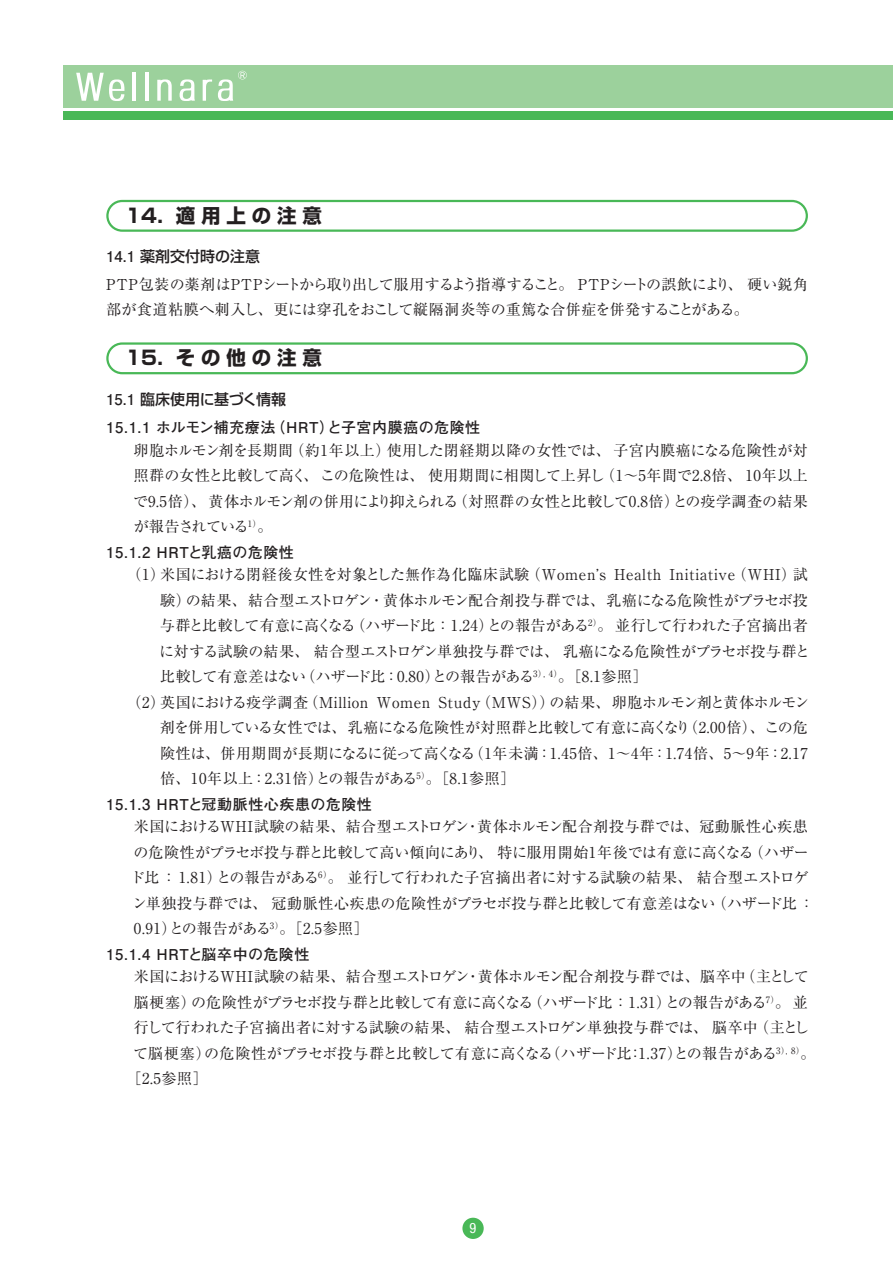
<style>
.page{position:relative;width:893px;height:1263px;background:#fff}
.page>*{position:absolute;margin:0;border:0;box-sizing:border-box;transform-origin:0 0}
.囲み見出し{font:700 19.5px "Shin Go Pro";letter-spacing:.3em;color:#231f20}
._9本文{font:15px/25.5px "Ryumin Pro";letter-spacing:.005em;color:#231f20;text-align:justify}
.本文{font:15px/25.5px "Ryumin Pro";letter-spacing:-.005em;color:#231f20}
._9見出し{font:700 15px "Futo Go B101 Pro";letter-spacing:.04em;color:#231f20}
._9本文-2{font:15px "Ryumin Pro";letter-spacing:-.02em;color:#231f20}
.中見出し{font:500 15px "Shin Go Pro";color:#231f20}
.t1{font:condensed 14.25px "Helvetica Neue LT Std";color:#fff}
.s1{font-family:"Futo Go B101 Pro";font-weight:700}
</style>
<div class="page">
<div style="left:462px;top:1218px;width:22px;height:21px;background:#49b857;border-radius:50%"></div>
<div style="left:64px;top:65px;width:829px;height:42px;background:#9cd19c"></div>
<div style="left:64px;top:112px;width:829px;height:8px;background:#49b857"></div>
<hr style="left:133px;top:73px;width:3px;height:28px;background:#fff">
<hr style="left:145px;top:73px;width:4px;height:28px;background:#fff">
<svg style="left:157px;top:79px;width:15px;height:22px"></svg>
<svg style="left:180px;top:79px;width:15px;height:22px"></svg>
<svg style="left:218px;top:71px;width:29px;height:30px"></svg>
<svg style="left:76px;top:73px;width:48px;height:28px"></svg>
<svg style="left:203px;top:79px;width:9px;height:22px"></svg>
<div style="left:106px;top:342px;width:702px;height:32px;border:2px solid #49b857;border-radius:15px"></div>
<div style="left:106px;top:200px;width:702px;height:32px;border:2px solid #49b857;border-radius:15px"></div>
<p class="囲み見出し" style="left:125px;top:200px;width:198px">14. 適用上の注意</p>
<p class="中見出し" style="left:106px;top:244px;width:155px"><span class="s1">14.1</span> 薬剤交付時の注意</p>
<p class="本文" style="left:106px;top:270px;width:703px">PTP包装の薬剤はPTPシートから取り出して服用するよう指導すること。 PTPシートの誤飲により、硬い鋭角部が食道粘膜へ刺入し、更には穿孔をおこして縦隔洞炎等の重篤な合併症を併発することがある。</p>
<p class="囲み見出し" style="left:125px;top:343px;width:198px">15. その他の注意</p>
<p class="中見出し" style="left:106px;top:386px;width:181px"><span class="s1">15.1</span> 臨床使用に基づく情報</p>
<p class="_9見出し" style="left:106px;top:415px;width:375px">15.1.1 ホルモン補充療法（HRT）と子宮内膜癌の危険性</p>
<p class="_9本文" style="left:133px;top:436px;width:676px">卵胞ホルモン剤を長期間（約1年以上）使用した閉経期以降の女性では、子宮内膜癌になる危険性が対照群の女性と比較して高く、この危険性は、使用期間に相関して上昇し（1〜5年間で2.8倍、 10年以上で9.5倍）、黄体ホルモン剤の併用により抑えられる（対照群の女性と比較して0.8倍）との疫学調査の結果が報告されている<sup>1）</sup>。</p>
<p class="_9見出し" style="left:106px;top:540px;width:189px">15.1.2 HRTと乳癌の危険性</p>
<p class="_9本文" style="left:159px;top:561px;width:653px;text-align:left;text-indent:-33px">（1）米国における閉経後女性を対象とした無作為化臨床試験（Women’s Health Initiative（WHI）試験）の結果、結合型エストロゲン・黄体ホルモン配合剤投与群では、乳癌になる危険性がプラセボ投与群と比較して有意に高くなる（ハザード比：1.24）との報告がある<sup>2）</sup>。並行して行われた子宮摘出者に対する試験の結果、結合型エストロゲン単独投与群では、乳癌になる危険性がプラセボ投与群と比較して有意差はない（ハザード比：0.80）との報告がある<sup>3）,</sup> <sup>4）</sup>。［8.1参照］</p>
<p class="_9本文" style="left:160px;top:688px;width:651px;text-indent:-34px">（2）英国における疫学調査（Million Women Study（MWS））の結果、卵胞ホルモン剤と黄体ホルモン剤を併用している女性では、乳癌になる危険性が対照群と比較して有意に高くなり（2.00倍）、この危険性は、併用期間が長期になるに従って高くなる（1年未満：1.45倍、1〜4年：1.74倍、5〜9年：2.17倍、10年以上：2.31倍）との報告がある<sup>5）</sup>。［8.1参照］</p>
<p class="_9見出し" style="left:106px;top:792px;width:267px">15.1.3 HRTと冠動脈性心疾患の危険性</p>
<p class="_9本文" style="left:130px;top:813px;width:685px;text-align:left">米国におけるWHI試験の結果、結合型エストロゲン・黄体ホルモン配合剤投与群では、冠動脈性心疾患の危険性がプラセボ投与群と比較して高い傾向にあり、特に服用開始1年後では有意に高くなる（ハザード比：1.81）との報告がある<sup>6）</sup>。並行して行われた子宮摘出者に対する試験の結果、結合型エストロゲン単独投与群では、冠動脈性心疾患の危険性がプラセボ投与群と比較して有意差はない（ハザード比：0.91）との報告がある<sup>3）</sup>。［2.5参照］</p>
<p class="_9見出し" style="left:106px;top:942px;width:205px">15.1.4 HRTと脳卒中の危険性</p>
<p class="_9本文" style="left:134px;top:963px;width:676px">米国におけるWHI試験の結果、結合型エストロゲン・黄体ホルモン配合剤投与群では、脳卒中（主として</p>
<p class="_9本文-2" style="left:134px;top:990px;width:675px">脳梗塞）の危険性がプラセボ投与群と比較して有意に高くなる（ハザード比：1.31）との報告がある<sup>7）</sup>。並</p>
<p class="_9本文" style="left:134px;top:1014px;width:677px">行して行われた子宮摘出者に対する試験の結果、結合型エストロゲン単独投与群では、脳卒中（主とし</p>
<p class="_9本文" style="left:133px;top:1039px;width:684px">て脳梗塞）の危険性がプラセボ投与群と比較して有意に高くなる（ハザード比：1.37）との報告がある<sup>3）,</sup> <sup>8）</sup>。</p>
<p class="_9本文" style="left:126px;top:1065px;width:83px">［2.5参照］</p>
<p class="t1" style="left:470px;top:1220px;width:8px">9</p>
</div>
